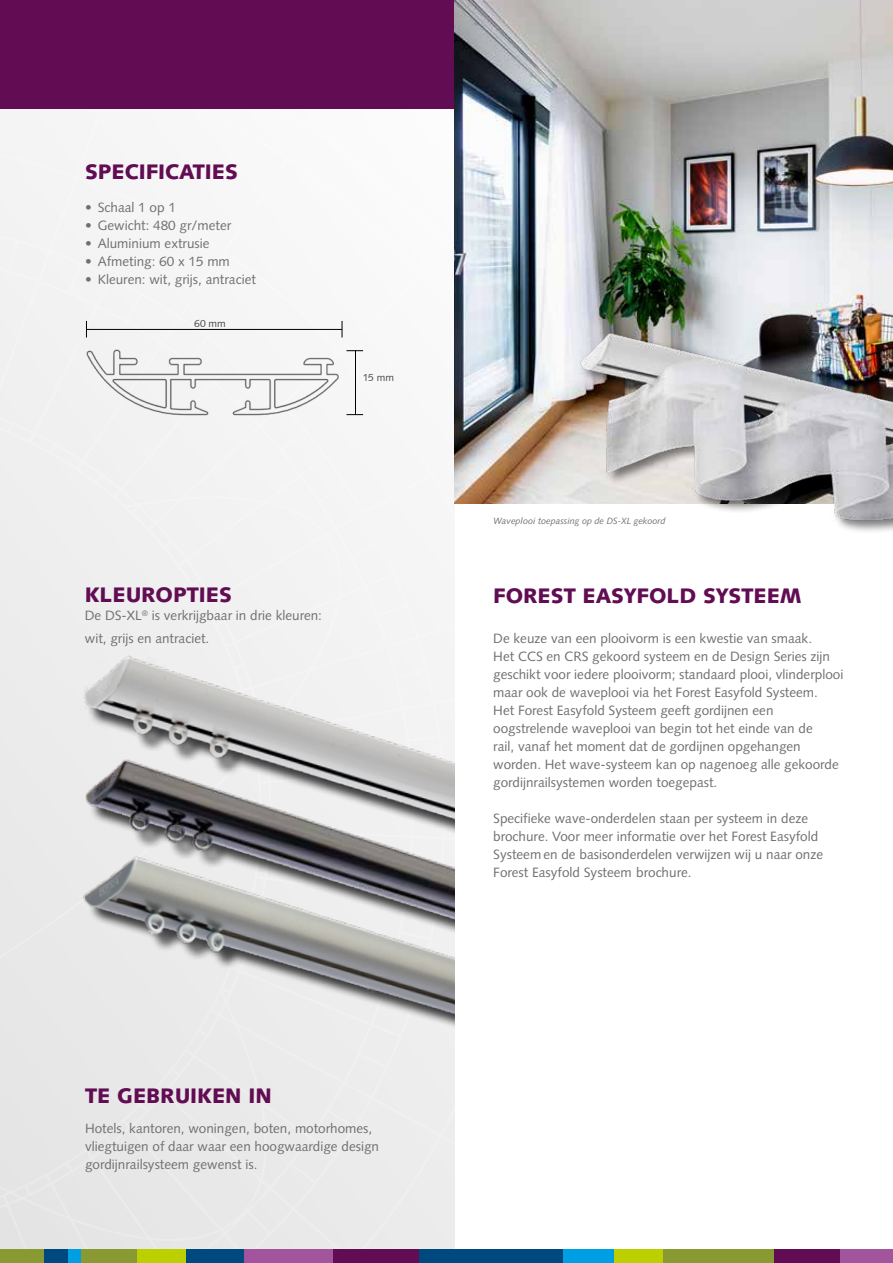
<style>
.page{position:relative;width:893px;height:1263px;background:#fff}
.page>*{position:absolute;margin:0;border:0;box-sizing:border-box;transform-origin:0 0}
.t1{font:900 21px "Syntax";color:#610c53}
.t2{font:13.5px/18px "Syntax";color:#706f6f}
.t3{font:10.35px "Syntax";color:#000}
.t4{font:italic 9px "Syntax";color:#706f6f}
</style>
<div class="page">
<svg style="left:0;top:108px;width:455px;height:1142px"></svg>
<div style="left:0;top:0;width:459px;height:108px;background:#610c53"></div>
<img style="left:0;top:1077px;width:1px;height:173px">
<div style="left:243px;top:1250px;width:90px;height:13px;background:#a2559d"></div>
<div style="left:836px;top:1250px;width:57px;height:13px;background:#a2559d"></div>
<div style="left:0;top:1250px;width:44px;height:13px;background:#899a32"></div>
<div style="left:68px;top:1250px;width:13px;height:13px;background:#009fe3"></div>
<div style="left:562px;top:1250px;width:52px;height:13px;background:#009fe3"></div>
<div style="left:186px;top:1250px;width:58px;height:13px;background:#00497f"></div>
<div style="left:418px;top:1250px;width:144px;height:13px;background:#00497f"></div>
<div style="left:44px;top:1250px;width:24px;height:13px;background:#00497f"></div>
<div style="left:333px;top:1250px;width:85px;height:13px;background:#610c53"></div>
<div style="left:774px;top:1250px;width:66px;height:13px;background:#610c53"></div>
<div style="left:81px;top:1250px;width:57px;height:13px;background:#899a32"></div>
<div style="left:662px;top:1250px;width:112px;height:13px;background:#899a32"></div>
<div style="left:138px;top:1250px;width:48px;height:13px;background:#bccf00"></div>
<div style="left:614px;top:1250px;width:49px;height:13px;background:#bccf00"></div>
<img style="left:87px;top:344px;width:252px;height:80px">
<svg style="left:342px;top:321px;width:1px;height:16px"></svg>
<svg style="left:86px;top:321px;width:1px;height:16px"></svg>
<hr style="left:355px;top:350px;width:1px;height:65px;background:#000">
<hr style="left:87px;top:329px;width:255px;height:1px;background:#000">
<svg style="left:346px;top:350px;width:17px;height:1px"></svg>
<svg style="left:346px;top:414px;width:17px;height:1px"></svg>
<img style="left:455px;top:0;width:438px;height:463px">
<div style="left:23px;top:1077px;width:432px;height:109px;background:#e9e9e9"></div>
<img style="left:0;top:463px;width:572px;height:614px">
<img style="left:572px;top:332px;width:321px;height:200px">
<div style="left:455px;top:587px;width:438px;height:591px;background:#fff"></div>
<h1 class="t1" style="left:85px;top:160px;width:154px">SPECIFICATIES</h1>
<p class="t2" style="left:85px;top:199px;width:92px">• Schaal 1 op 1</p>
<p class="t2" style="left:85px;top:217px;width:148px">• Gewicht: 480 gr/meter</p>
<p class="t2" style="left:85px;top:235px;width:126px">• Aluminium extrusie</p>
<p class="t2" style="left:85px;top:253px;width:146px">• Afmeting: 60 x 15 mm</p>
<p class="t2" style="left:85px;top:271px;width:172px">• Kleuren: wit, grijs, antraciet</p>
<p class="t3" style="left:194px;top:317px;width:33px">60 mm</p>
<p class="t3" style="left:363px;top:371px;width:33px">15 mm</p>
<h1 class="t1" style="left:85px;top:582px;width:148px">KLEUROPTIES</h1>
<p class="t2" style="left:85px;top:604px;width:239px;line-height:22.5px">De DS-XL<sup>®</sup> is verkrijgbaar in drie kleuren: wit, grijs en antraciet.</p>
<h1 class="t1" style="left:85px;top:1083px;width:188px">TE GEBRUIKEN IN</h1>
<p class="t2" style="left:85px;top:1120px;width:295px">Hotels, kantoren, woningen, boten, motorhomes, vliegtuigen of daar waar een hoogwaardige design gordijnrailsysteem gewenst is.</p>
<p class="t4" style="left:493px;top:515px;width:174px">Waveplooi toepassing op de DS-XL gekoord</p>
<h1 class="t1" style="left:493px;top:583px;width:310px">FOREST EASYFOLD SYSTEEM</h1>
<p class="t2" style="left:493px;top:629px;width:352px">De keuze van een plooivorm is een kwestie van smaak.<br>Het CCS en CRS gekoord systeem en de Design Series zijn geschikt voor iedere plooivorm; standaard plooi, vlinderplooi maar ook de waveplooi via het Forest Easyfold Systeem.<br>Het Forest Easyfold Systeem geeft gordijnen een oogstrelende waveplooi van begin tot het einde van de<br>rail, vanaf het moment dat de gordijnen opgehangen worden. Het wave-systeem kan op nagenoeg alle gekoorde gordijnrailsystemen worden toegepast.</p>
<p class="t2" style="left:493px;top:809px;width:331px">Specifieke wave-onderdelen staan per systeem in deze brochure. Voor meer informatie over het Forest Easyfold Systeem en de basisonderdelen verwijzen wij u naar onze Forest Easyfold Systeem brochure.</p>
</div>
